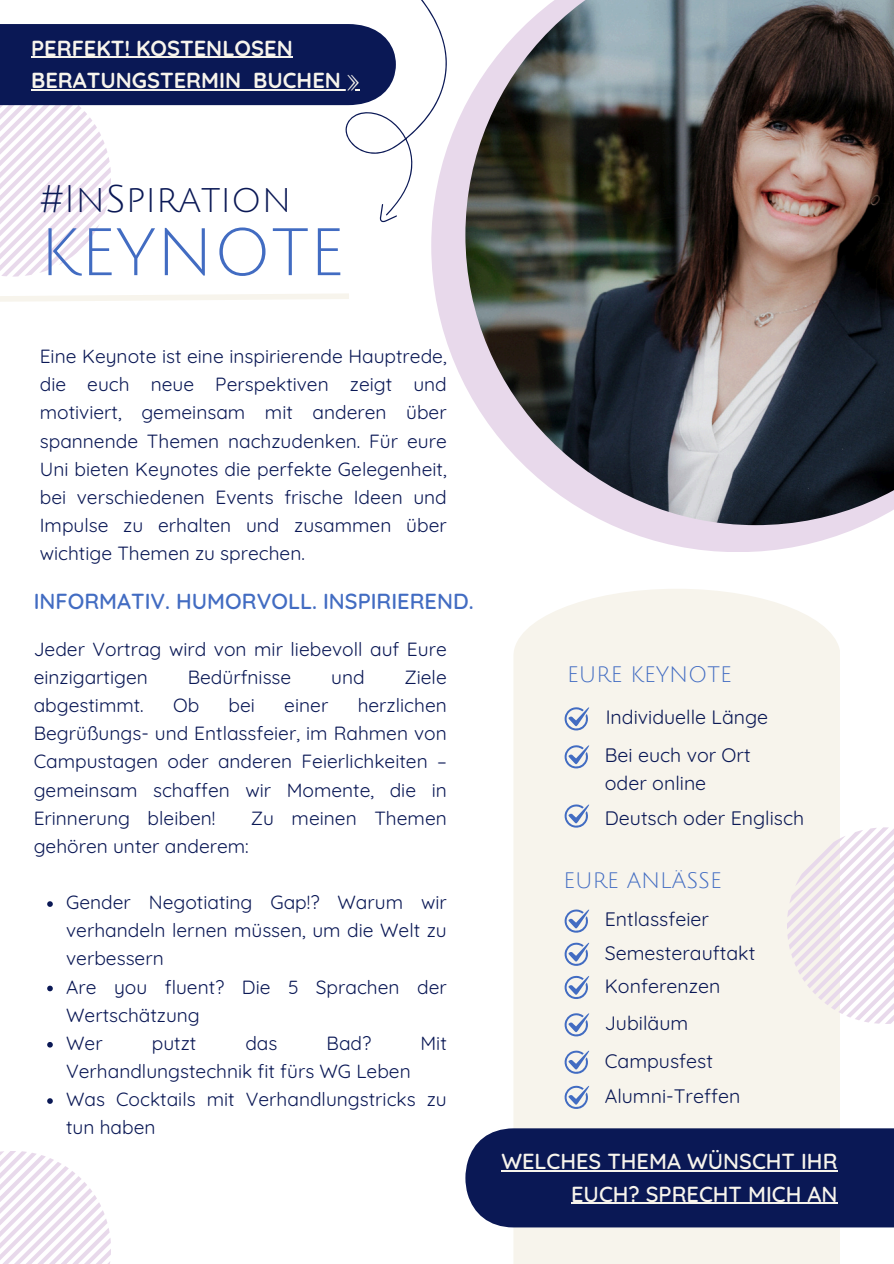
<style>
.page{position:relative;width:894px;height:1264px;background:#fff}
.page>*{position:absolute;margin:0;border:0;box-sizing:border-box;transform-origin:0 0}
.t1{font:65.55px "Julius Sans One";color:#426cc2}
.t2{font:37.35px "Julius Sans One";color:#0a1855}
.t3{font:700 21.75px/32.7px "Quicksand";color:#f7f4ec}
.t4{font:600 21.75px/32.7px "Quicksand";color:#f7f4ec;text-align:right}
.t5{font:600 21.75px "Quicksand";color:#426cc2}
.t6{font:21.75px "Julius Sans One";color:#426cc2}
.t7{font:19.5px "Quicksand";color:#0a1855}
.t8{font:19.05px/28.2px "Quicksand";color:#0a1855}
.s1{font-family:"Free Mono";font-weight:400}
</style>
<div class="page">
<svg style="left:0;top:105px;width:111px;height:171px"></svg>
<svg style="left:431px;top:216px;width:433px;height:336px"></svg>
<img style="left:465px;top:0;width:428px;height:525px">
<div style="left:513px;top:589px;width:327px;height:674px;background:#f7f4ec"></div>
<svg style="left:246px;top:0;width:264px;height:216px"></svg>
<svg style="left:373px;top:203px;width:24px;height:20px"></svg>
<svg style="left:563px;top:909px;width:26px;height:23px"></svg>
<svg style="left:563px;top:942px;width:26px;height:23px"></svg>
<svg style="left:563px;top:975px;width:26px;height:24px"></svg>
<svg style="left:563px;top:706px;width:26px;height:24px"></svg>
<svg style="left:563px;top:744px;width:26px;height:24px"></svg>
<svg style="left:563px;top:804px;width:26px;height:23px"></svg>
<svg style="left:563px;top:1012px;width:26px;height:24px"></svg>
<svg style="left:563px;top:1050px;width:26px;height:23px"></svg>
<svg style="left:0;top:1151px;width:111px;height:112px"></svg>
<svg style="left:47px;top:901px;width:6px;height:5px"></svg>
<svg style="left:47px;top:985px;width:6px;height:6px"></svg>
<svg style="left:47px;top:1042px;width:6px;height:5px"></svg>
<svg style="left:47px;top:1098px;width:6px;height:5px"></svg>
<svg style="left:786px;top:827px;width:107px;height:196px"></svg>
<div style="left:465px;top:1128px;width:428px;height:99px;background:#0a1855"></div>
<hr style="left:501px;top:1169px;width:336px;height:2px;background:#f7f4ec">
<hr style="left:571px;top:1202px;width:266px;height:1px;background:#f7f4ec">
<svg style="left:0;top:293px;width:349px;height:9px"></svg>
<div style="left:0;top:24px;width:396px;height:81px;background:#0a1855"></div>
<hr style="left:253px;top:89px;width:107px;height:1px;background:#f7f4ec">
<svg style="left:563px;top:1085px;width:26px;height:23px"></svg>
<h4 class="t3" style="left:31px;top:31px;width:263px">PERFEKT! KOSTENLOSEN<br>BERATUNGSTERMIN</h4>
<p class="t3" style="left:253px;top:64px;width:108px">BUCHEN <span class="s1">⟫</span></p>
<h3 class="t2" style="left:40px;top:179px;width:253px">#InSpiration</h3>
<h2 class="t1" style="left:40px;top:218px;width:306px">KEYNOTE</h2>
<p class="t8" style="left:40px;top:342px;width:408px;text-align:justify">Eine Keynote ist eine inspirierende Hauptrede, die euch neue Perspektiven zeigt und motiviert, gemeinsam mit anderen über spannende Themen nachzudenken. Für eure Uni bieten Keynotes die perfekte Gelegenheit, bei verschiedenen Events frische Ideen und Impulse zu erhalten und zusammen über wichtige Themen zu sprechen.</p>
<p class="t5" style="left:34px;top:587px;width:441px">INFORMATIV. HUMORVOLL. INSPIRIEREND.</p>
<h1 class="t8" style="left:34px;top:634px;width:414px">Jeder Vortrag wird von mir liebevoll auf Eure einzigartigen</h1>
<h1 class="t8" style="left:188px;top:662px;width:105px">Bedürfnisse</h1>
<h1 class="t8" style="left:331px;top:662px;width:35px">und</h1>
<h1 class="t8" style="left:404px;top:662px;width:44px">Ziele</h1>
<h1 class="t8" style="left:34px;top:691px;width:414px;text-align:justify;text-indent:324px">herzlichen Begrüßungs- und Entlassfeier, im Rahmen von Campustagen oder anderen Feierlichkeiten – gemeinsam schaffen wir Momente, die in Erinnerung bleiben!</h1>
<h1 class="t8" style="left:34px;top:691px;width:111px">abgestimmt.</h1>
<h1 class="t8" style="left:173px;top:691px;width:28px">Ob</h1>
<h1 class="t8" style="left:228px;top:691px;width:28px">bei</h1>
<h1 class="t8" style="left:284px;top:691px;width:46px">einer</h1>
<h1 class="t8" style="left:251px;top:803px;width:197px">Zu meinen Themen</h1>
<h1 class="t8" style="left:34px;top:831px;width:217px">gehören unter anderem:</h1>
<p class="t8" style="left:66px;top:887px;width:382px;text-align:justify">Gender Negotiating Gap!? Warum wir verhandeln lernen müssen, um die Welt zu verbessern</p>
<p class="t8" style="left:66px;top:972px;width:382px">Are you fluent? Die 5 Sprachen der<br>Wertschätzung</p>
<h3 class="t8" style="left:66px;top:1028px;width:38px">Wer</h3>
<h3 class="t8" style="left:152px;top:1028px;width:46px">putzt</h3>
<h3 class="t8" style="left:245px;top:1028px;width:34px">das</h3>
<h3 class="t8" style="left:326px;top:1028px;width:46px">Bad?</h3>
<h3 class="t8" style="left:420px;top:1028px;width:28px">Mit</h3>
<h3 class="t8" style="left:66px;top:1056px;width:346px">Verhandlungstechnik fit fürs WG Leben</h3>
<p class="t8" style="left:66px;top:1084px;width:382px">Was Cocktails mit Verhandlungstricks zu tun haben</p>
<p class="t6" style="left:567px;top:663px;width:166px">EURE KEYNOTE</p>
<p class="t7" style="left:605px;top:704px;width:164px">Individuelle Länge</p>
<p class="t7" style="left:604px;top:742px;width:147px">Bei euch vor Ort</p>
<p class="t7" style="left:604px;top:770px;width:103px">oder online</p>
<p class="t7" style="left:604px;top:805px;width:201px">Deutsch oder Englisch</p>
<p class="t6" style="left:563px;top:869px;width:160px">EURE ANLÄSSE</p>
<p class="t7" style="left:604px;top:906px;width:106px">Entlassfeier</p>
<p class="t7" style="left:604px;top:940px;width:152px">Semesterauftakt</p>
<p class="t7" style="left:604px;top:973px;width:117px">Konferenzen</p>
<p class="t7" style="left:604px;top:1010px;width:85px">Jubiläum</p>
<p class="t7" style="left:604px;top:1048px;width:110px">Campusfest</p>
<p class="t7" style="left:604px;top:1083px;width:137px">Alumni-Treffen</p>
<p class="t4" style="left:501px;top:1144px;width:337px">WELCHES THEMA WÜNSCHT IHR<br>EUCH? SPRECHT MICH AN</p>
</div>
